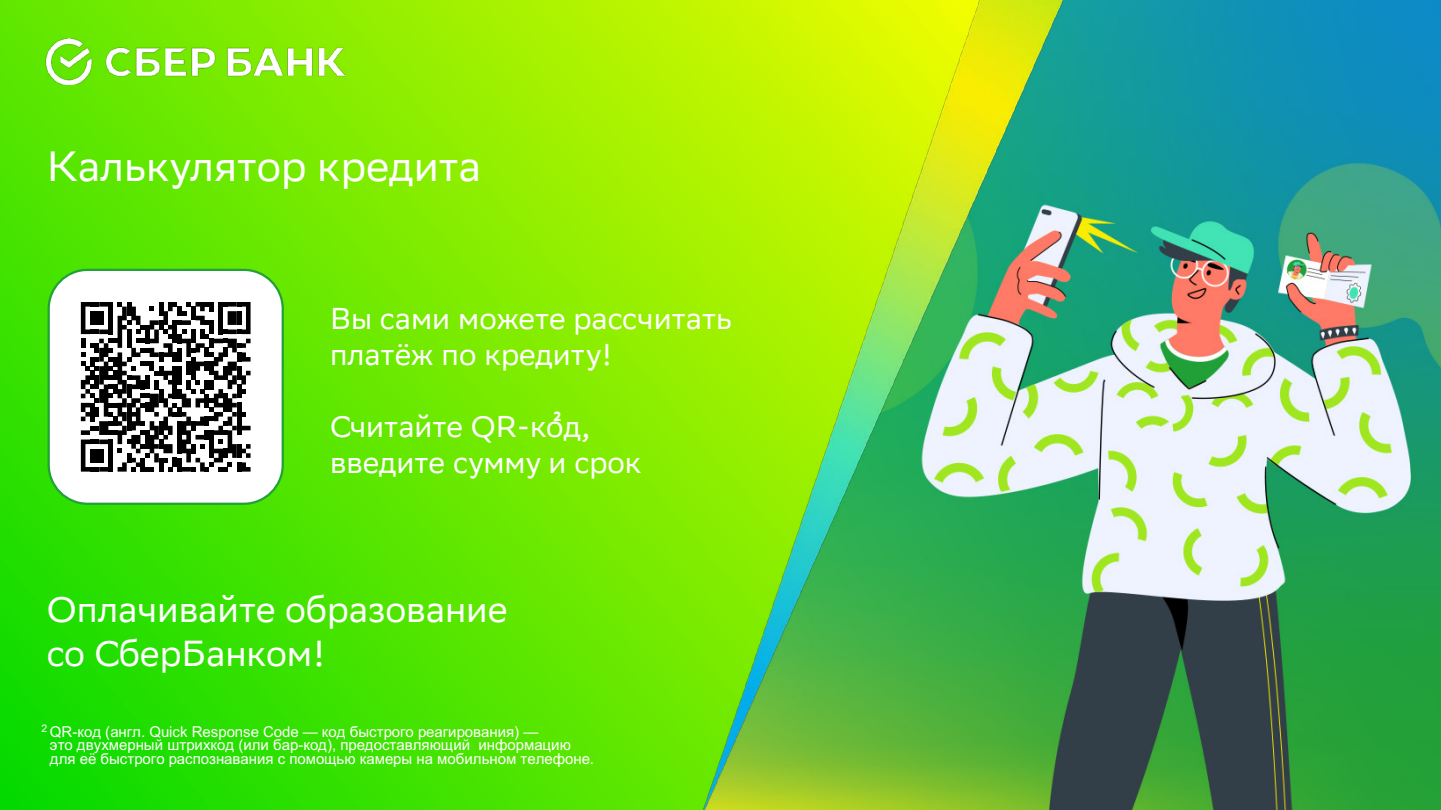
<style>
.page{position:relative;width:1441px;height:810px;background:#fff}
.page>*{position:absolute;margin:0;border:0;box-sizing:border-box;transform-origin:0 0}
.t1{font:42px "SB Sans Display";color:#fff}
.t2{font:36px/43.5px "SB Sans Display";color:#fff}
.t3{font:30px/36px "SB Sans Display";color:#fff}
.t4{font:15px/13.5px "Arial";color:#fff}
.t5{font:700 13.5px "SB Sans Display";color:#fff}
</style>
<div class="page">
<img style="left:1089px;top:0;width:351px;height:810px">
<svg style="left:0;top:0;width:625px;height:810px;background:#5ee700"></svg>
<img style="left:625px;top:0;width:464px;height:810px">
<div style="left:49px;top:270px;width:234px;height:234px;background:#fff;border-radius:39px"></div>
<div style="left:48px;top:269px;width:236px;height:236px;border:2px solid #21a138;border-radius:39px"></div>
<svg style="left:81px;top:302px;width:169px;height:170px"></svg>
<img style="left:46px;top:39px;width:299px;height:46px">
<h1 class="t1" style="left:47px;top:142px;width:435px">Калькулятор кредита</h1>
<h3 class="t3" style="left:330px;top:301px;width:403px">Вы сами можете рассчитать платёж по кредиту!</h3>
<p class="t5" style="left:553px;top:408px;width:10px">2</p>
<h3 class="t3" style="left:330px;top:409px;width:313px">Считайте QR-код, введите сумму и срок</h3>
<h2 class="t2" style="left:47px;top:589px;width:462px">Оплачивайте образование со СберБанком!</h2>
<p class="t4" style="left:50px;top:724px;width:545px;text-indent:-8px"><sup>2</sup> QR-код (англ. Quick Response Code — код быстрого реагирования) —<br>это двухмерный штрихкод (или бар-код), предоставляющий информацию для её быстрого распознавания с помощью камеры на мобильном телефоне.</p>
</div>
